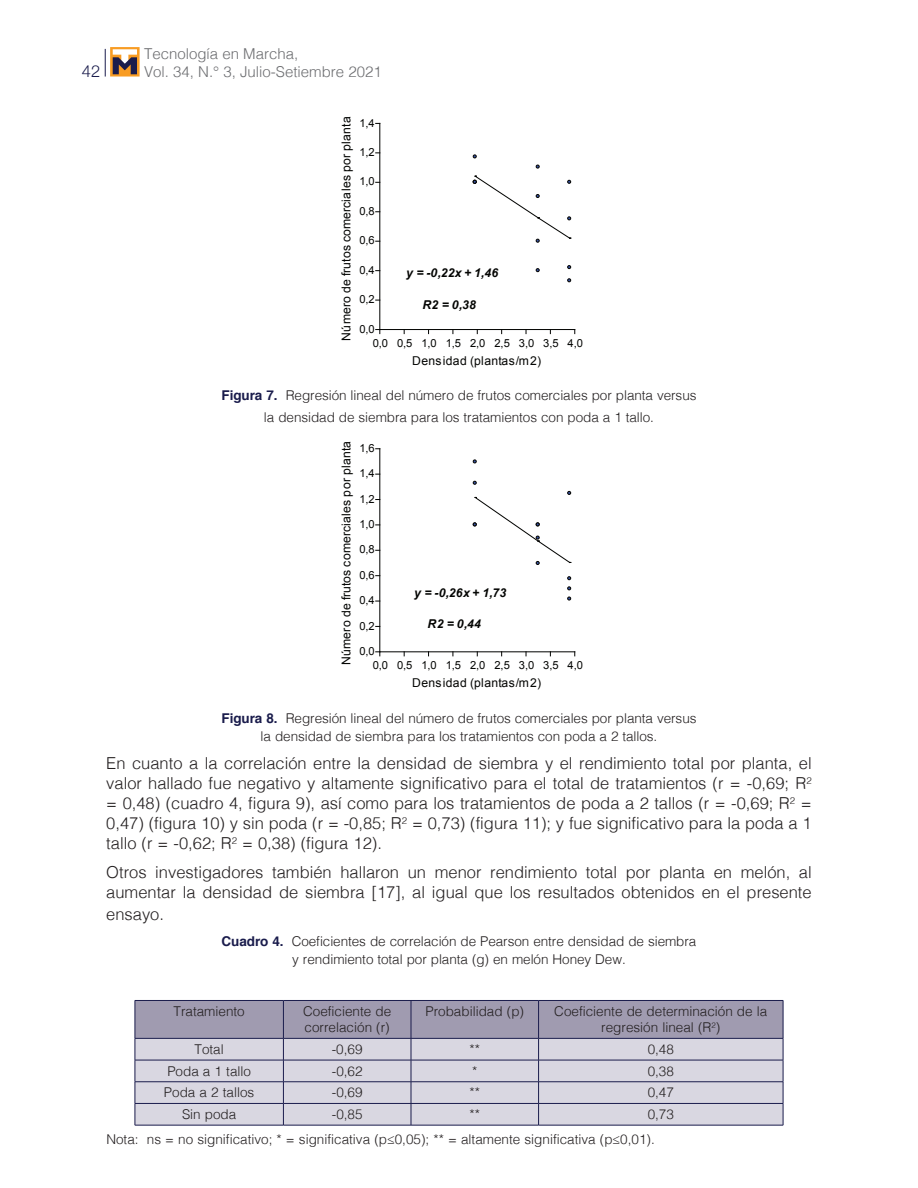
<style>
.page{position:relative;width:918px;height:1188px;background:#fff}
.page>*{position:absolute;margin:0;border:0;box-sizing:border-box;transform-origin:0 0}
.t1{font:300 16.5px/20px "Helvetica";color:#231f20;text-align:justify}
.t2{font:300 16.5px "Helvetica Neue";color:#1a1c4c}
.t3{font:300 15px "Helvetica";color:#6c6d70}
.t4{font:300 13.5px/18.1px "Helvetica";letter-spacing:-.005em;color:#231f20;text-align:center}
.t5{font:12.15px "Arial";letter-spacing:.025em;color:#040503}
.t6{font:italic 700 12.15px "Arial";letter-spacing:.025em;color:#040503}
.t7{font:11.1px "Arial";color:#040503}
.s1{font-weight:700;color:#1a1c4c}
</style>
<div class="page">
<svg style="left:105px;top:49px;width:1px;height:28px"></svg>
<svg style="left:110px;top:47px;width:30px;height:30px"></svg>
<svg style="left:113px;top:49px;width:24px;height:25px"></svg>
<hr style="left:380px;top:329px;width:195px;height:1px;background:#040503">
<hr style="left:379px;top:123px;width:1px;height:207px;background:#040503">
<svg style="left:473px;top:154px;width:4px;height:4px"></svg>
<svg style="left:536px;top:268px;width:4px;height:4px"></svg>
<svg style="left:536px;top:165px;width:4px;height:4px"></svg>
<svg style="left:567px;top:265px;width:4px;height:4px"></svg>
<svg style="left:567px;top:278px;width:4px;height:4px"></svg>
<svg style="left:473px;top:175px;width:98px;height:68px"></svg>
<hr style="left:380px;top:651px;width:195px;height:1px;background:#040503">
<hr style="left:379px;top:449px;width:1px;height:203px;background:#040503">
<svg style="left:473px;top:481px;width:4px;height:4px"></svg>
<svg style="left:473px;top:459px;width:4px;height:4px"></svg>
<svg style="left:567px;top:576px;width:4px;height:4px"></svg>
<svg style="left:567px;top:586px;width:4px;height:4px"></svg>
<svg style="left:567px;top:596px;width:4px;height:5px"></svg>
<svg style="left:473px;top:491px;width:98px;height:74px"></svg>
<svg style="left:135px;top:1000px;width:649px;height:125px;background:#bebccb"></svg>
<hr style="left:135px;top:1125px;width:148px;height:1px;background:#1a1c4c">
<hr style="left:283px;top:1125px;width:128px;height:1px;background:#1a1c4c">
<hr style="left:411px;top:1125px;width:128px;height:1px;background:#1a1c4c">
<hr style="left:539px;top:1125px;width:244px;height:1px;background:#1a1c4c">
<p class="t3" style="left:144px;top:40px;width:156px">Tecnología en Marcha,</p>
<p class="t2" style="left:82px;top:57px;width:20px">42</p>
<p class="t3" style="left:144px;top:58px;width:239px">Vol. 34, N.° 3, Julio-Setiembre 2021</p>
<p class="t5" style="left:338px;top:341px;width:225px;rotate:-90deg">Número de frutos comerciales por planta</p>
<p class="t7" style="left:360px;top:115px;width:17px">1,4</p>
<p class="t7" style="left:360px;top:145px;width:17px">1,2</p>
<p class="t7" style="left:360px;top:174px;width:17px">1,0</p>
<p class="t7" style="left:360px;top:204px;width:17px">0,8</p>
<p class="t7" style="left:360px;top:233px;width:17px">0,6</p>
<p class="t7" style="left:360px;top:263px;width:17px">0,4</p>
<p class="t6" style="left:406px;top:265px;width:94px">y = -0,22x + 1,46</p>
<p class="t6" style="left:422px;top:297px;width:55px">R2 = 0,38</p>
<p class="t7" style="left:360px;top:292px;width:17px">0,2</p>
<p class="t7" style="left:360px;top:321px;width:17px">0,0</p>
<p class="t7" style="left:373px;top:336px;width:212px">0,0 0,5 1,0 1,5 2,0 2,5 3,0 3,5 4,0</p>
<p class="t5" style="left:412px;top:353px;width:130px">Densidad (plantas/m2)</p>
<p class="t4" style="left:222px;top:384px;width:476px;line-height:21.8px"><span class="s1">Figura 7.</span> Regresión lineal del número de frutos comerciales por planta versus la densidad de siembra para los tratamientos con poda a 1 tallo.</p>
<p class="t5" style="left:338px;top:665px;width:225px;rotate:-90deg">Número de frutos comerciales por planta</p>
<p class="t7" style="left:360px;top:441px;width:17px">1,6</p>
<p class="t7" style="left:360px;top:466px;width:17px">1,4</p>
<p class="t7" style="left:360px;top:491px;width:17px">1,2</p>
<p class="t7" style="left:360px;top:517px;width:17px">1,0</p>
<p class="t7" style="left:360px;top:542px;width:17px">0,8</p>
<p class="t7" style="left:360px;top:568px;width:17px">0,6</p>
<p class="t6" style="left:414px;top:585px;width:94px">y = -0,26x + 1,73</p>
<p class="t6" style="left:428px;top:616px;width:55px">R2 = 0,44</p>
<p class="t7" style="left:360px;top:593px;width:17px">0,4</p>
<p class="t7" style="left:360px;top:618px;width:17px">0,2</p>
<p class="t7" style="left:360px;top:644px;width:17px">0,0</p>
<p class="t7" style="left:373px;top:658px;width:212px">0,0 0,5 1,0 1,5 2,0 2,5 3,0 3,5 4,0</p>
<p class="t5" style="left:412px;top:675px;width:130px">Densidad (plantas/m2)</p>
<p class="t4" style="left:222px;top:708px;width:476px"><span class="s1">Figura 8.</span> Regresión lineal del número de frutos comerciales por planta versus la densidad de siembra para los tratamientos con poda a 2 tallos.</p>
<p class="t1" style="left:106px;top:752px;width:707px">En cuanto a la correlación entre la densidad de siembra y el rendimiento total por planta, el valor hallado fue negativo y altamente significativo para el total de tratamientos (r = -0,69; R<sup>2 </sup>= 0,48) (cuadro 4, figura 9), así como para los tratamientos de poda a 2 tallos (r = -0,69; R<sup>2</sup> = 0,47) (figura 10) y sin poda (r = -0,85; R<sup>2</sup> = 0,73) (figura 11); y fue significativo para la poda a 1 tallo (r = -0,62; R<sup>2</sup> = 0,38) (figura 12).</p>
<p class="t1" style="left:106px;top:861px;width:707px">Otros investigadores también hallaron un menor rendimiento total por planta en melón, al aumentar la densidad de siembra [17], al igual que los resultados obtenidos en el presente</p>
<p class="t1" style="left:106px;top:903px;width:59px">ensayo.</p>
<p class="t4" style="left:222px;top:931px;width:476px"><span class="s1">Cuadro 4.</span> Coeficientes de correlación de Pearson entre densidad de siembra y rendimiento total por planta (g) en melón Honey Dew.</p>
<p class="t4" style="left:174px;top:1001px;width:73px">Tratamiento</p>
<p class="t4" style="left:303px;top:1002px;width:90px;line-height:16.2px;text-align:left">Coeficiente de correlación (r)</p>
<p class="t4" style="left:425px;top:1001px;width:100px">Probabilidad (p)</p>
<p class="t4" style="left:554px;top:1002px;width:215px;line-height:16.2px">Coeficiente de determinación de la regresión lineal (R<sup>2</sup>)</p>
<p class="t4" style="left:195px;top:1039px;width:31px">Total</p>
<p class="t4" style="left:332px;top:1039px;width:32px">-0,69</p>
<p class="t4" style="left:470px;top:1039px;width:12px">**</p>
<p class="t4" style="left:648px;top:1039px;width:28px">0,48</p>
<p class="t4" style="left:167px;top:1061px;width:85px">Poda a 1 tallo</p>
<p class="t4" style="left:332px;top:1061px;width:32px">-0,62</p>
<p class="t4" style="left:472px;top:1061px;width:7px">*</p>
<p class="t4" style="left:648px;top:1061px;width:28px">0,38</p>
<p class="t4" style="left:164px;top:1083px;width:92px">Poda a 2 tallos</p>
<p class="t4" style="left:332px;top:1083px;width:32px">-0,69</p>
<p class="t4" style="left:470px;top:1083px;width:12px">**</p>
<p class="t4" style="left:648px;top:1083px;width:28px">0,47</p>
<p class="t4" style="left:182px;top:1104px;width:56px">Sin poda</p>
<p class="t4" style="left:332px;top:1104px;width:32px">-0,85</p>
<p class="t4" style="left:470px;top:1104px;width:12px">**</p>
<p class="t4" style="left:106px;top:1101px;width:569px;line-height:25px;text-align:left;text-indent:541px">0,73<br>Nota: ns = no significativo; * = significativa (p≤0,05); ** = altamente significativa (p≤0,01).</p>
</div>
